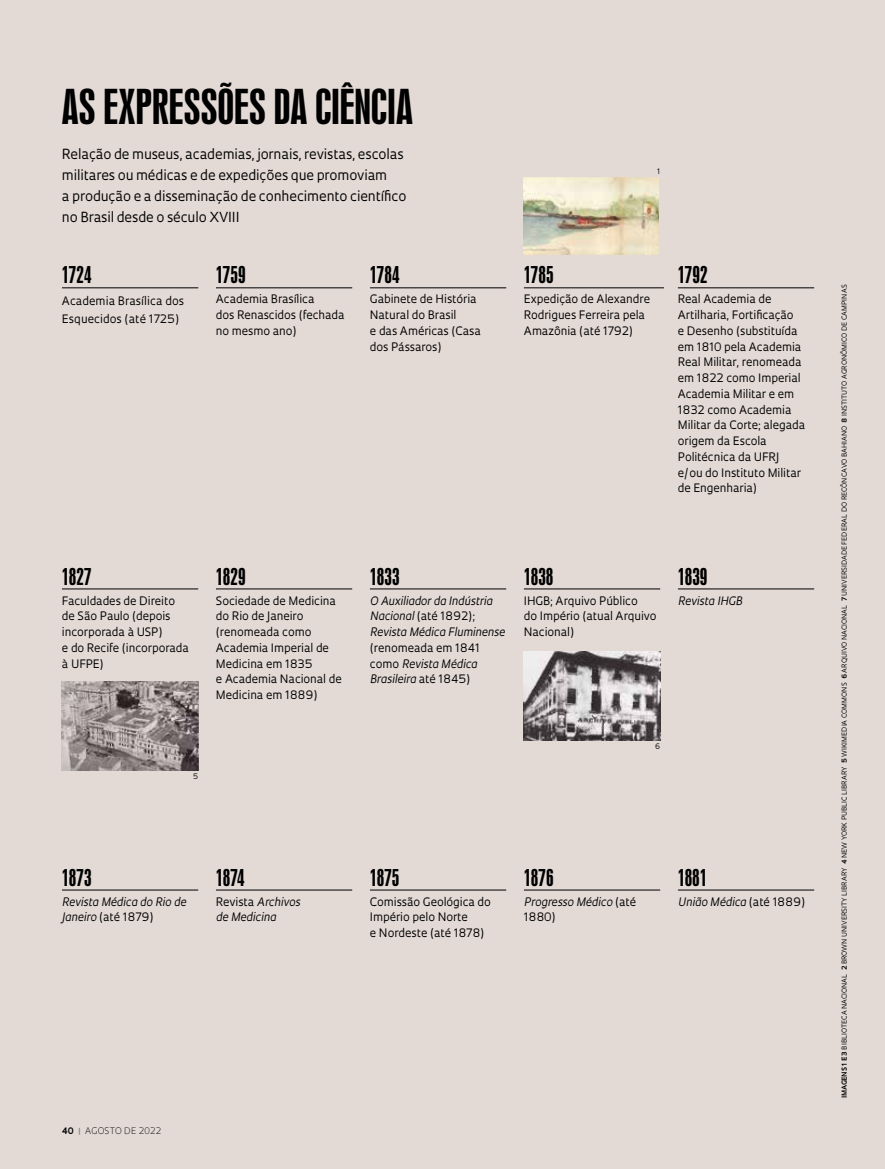
<style>
.page{position:relative;width:885px;height:1169px;background:#fff}
.page>*{position:absolute;margin:0;border:0;box-sizing:border-box;transform-origin:0 0}
.t1{font:45px "Swiss 924 BT Regular B";color:#000}
.t2{font:22.5px "Swiss 924 BT Regular B";color:#000}
.t3{font:13.5px/21px "Oculum";letter-spacing:-.01em;color:#000}
.t4{font:11.4px/15.8px "Oculum";letter-spacing:-.01em;color:#000}
.t5{font:italic 11.4px/15.8px "Oculum";letter-spacing:-.01em;color:#000}
.t6{font:300 8.7px "Oculum";letter-spacing:.01em;color:#000}
.t7{font:7.35px "Oculum";color:#000}
.t8{font:6.75px "Oculum";letter-spacing:.01em;color:#000}
.s1{font-style:normal}
.s2{font-style:italic}
.s3{font-weight:700}
.s4{font-weight:700;color:#9d9d9c}
</style>
<div class="page">
<div style="left:0;top:0;width:885px;height:1168px;background:#e3dad6"></div>
<hr style="left:62px;top:287px;width:136px;height:1px;background:#000">
<hr style="left:216px;top:287px;width:136px;height:1px;background:#000">
<hr style="left:370px;top:287px;width:136px;height:1px;background:#000">
<hr style="left:524px;top:287px;width:140px;height:1px;background:#000">
<hr style="left:678px;top:287px;width:136px;height:1px;background:#000">
<hr style="left:62px;top:588px;width:136px;height:1px;background:#000">
<hr style="left:216px;top:588px;width:136px;height:1px;background:#000">
<hr style="left:370px;top:588px;width:136px;height:1px;background:#000">
<hr style="left:524px;top:588px;width:136px;height:1px;background:#000">
<hr style="left:678px;top:588px;width:136px;height:1px;background:#000">
<hr style="left:62px;top:889px;width:136px;height:1px;background:#000">
<hr style="left:216px;top:889px;width:136px;height:1px;background:#000">
<hr style="left:370px;top:889px;width:136px;height:1px;background:#000">
<hr style="left:524px;top:889px;width:136px;height:1px;background:#000">
<hr style="left:678px;top:889px;width:136px;height:1px;background:#000">
<img style="left:524px;top:177px;width:135px;height:77px">
<img style="left:62px;top:682px;width:136px;height:88px">
<img style="left:524px;top:652px;width:136px;height:88px">
<h1 class="t1" style="left:62px;top:80px;width:353px">AS EXPRESSÕES DA CIÊNCIA</h1>
<p class="t3" style="left:62px;top:143px;width:346px">Relação de museus, academias, jornais, revistas, escolas militares ou médicas e de expedições que promoviam<br>a produção e a disseminação de conhecimento científico no Brasil desde o século XVIII</p>
<h2 class="t2" style="left:62px;top:261px;width:31px">1724</h2>
<p class="t4" style="left:62px;top:292px;width:124px;line-height:17.7px">Academia Brasílica dos<br>Esquecidos (até 1725)</p>
<h2 class="t2" style="left:216px;top:261px;width:31px">1759</h2>
<p class="t4" style="left:216px;top:291px;width:130px">Academia Brasílica<br>dos Renascidos (fechada no mesmo ano)</p>
<h2 class="t2" style="left:370px;top:261px;width:31px">1784</h2>
<p class="t4" style="left:370px;top:291px;width:113px">Gabinete de História<br>Natural do Brasil<br>e das Américas (Casa dos Pássaros)</p>
<p class="t7" style="left:657px;top:167px;width:5px">1</p>
<h2 class="t2" style="left:524px;top:261px;width:31px">1785</h2>
<p class="t4" style="left:524px;top:291px;width:128px">Expedição de Alexandre<br>Rodrigues Ferreira pela<br>Amazônia (até 1792)</p>
<h2 class="t2" style="left:678px;top:261px;width:31px">1792</h2>
<p class="t4" style="left:678px;top:291px;width:129px">Real Academia de<br>Artilharia, Fortificação<br>e Desenho (substituída em 1810 pela Academia<br>Real Militar, renomeada em 1822 como Imperial<br>Academia Militar e em<br>1832 como Academia<br>Militar da Corte; alegada origem da Escola<br>Politécnica da UFRJ e/ou do Instituto Militar de Engenharia)</p>
<h2 class="t2" style="left:62px;top:562px;width:31px">1827</h2>
<p class="t4" style="left:62px;top:592px;width:129px">Faculdades de Direito de São Paulo (depois incorporada à USP)<br>e do Recife (incorporada à UFPE)</p>
<h2 class="t2" style="left:216px;top:562px;width:31px">1829</h2>
<p class="t4" style="left:216px;top:592px;width:127px">Sociedade de Medicina do Rio de Janeiro (renomeada como<br>Academia Imperial de<br>Medicina em 1835<br>e Academia Nacional de<br>Medicina em 1889)</p>
<p class="t7" style="left:193px;top:771px;width:7px">5</p>
<h2 class="t2" style="left:370px;top:562px;width:31px">1833</h2>
<p class="t5" style="left:370px;top:592px;width:136px">O Auxiliador da Indústria<br>Nacional <span class="s1">(até 1892);<br></span>Revista Médica Fluminense</p>
<p class="t4" style="left:370px;top:639px;width:111px">(renomeada em 1841 como <span class="s2">Revista Médica<br>Brasileira</span> até 1845)</p>
<h2 class="t2" style="left:524px;top:562px;width:31px">1838</h2>
<p class="t4" style="left:524px;top:592px;width:134px">IHGB; Arquivo Público<br>do Império (atual Arquivo<br>Nacional)</p>
<h2 class="t2" style="left:678px;top:562px;width:31px">1839</h2>
<p class="t5" style="left:678px;top:592px;width:66px">Revista IHGB</p>
<p class="t7" style="left:655px;top:741px;width:7px">6</p>
<h2 class="t2" style="left:62px;top:863px;width:31px">1873</h2>
<p class="t5" style="left:62px;top:893px;width:126px">Revista Médica do Rio de<br>Janeiro <span class="s1">(até 1879)</span></p>
<h2 class="t2" style="left:216px;top:863px;width:30px">1874</h2>
<p class="t5" style="left:216px;top:893px;width:86px"><span class="s1">Revista</span> Archivos de Medicina</p>
<h2 class="t2" style="left:370px;top:863px;width:31px">1875</h2>
<p class="t4" style="left:370px;top:893px;width:123px">Comissão Geológica do<br>Império pelo Norte<br>e Nordeste (até 1878)</p>
<h2 class="t2" style="left:524px;top:863px;width:31px">1876</h2>
<p class="t5" style="left:524px;top:893px;width:114px">Progresso Médico <span class="s1">(até<br>1880)</span></p>
<h2 class="t2" style="left:678px;top:863px;width:31px">1881</h2>
<p class="t5" style="left:678px;top:893px;width:129px">União Médica <span class="s1">(até 1889)</span></p>
<p class="t6" style="left:62px;top:1124px;width:101px"><span class="s3">40</span> <span class="s4">|</span> AGOSTO DE 2022</p>
<p class="t8" style="left:840px;top:1098px;width:815px;rotate:-90deg"><span class="s3">IMAGENS 1 E 3</span> BIBLIOTECA NACIONAL <span class="s3">2</span> BROWN UNIVERSITY LIBRARY <span class="s3">4</span> NEW YORK PUBLIC LIBRARY <span class="s3">5</span> WIKIMEDIA COMMONS <span class="s3">6</span> ARQUIVO NACIONAL <span class="s3">7</span> UNIVERSIDADE FEDERAL DO RECÔNCAVO BAHIANO <span class="s3">8</span> INSTITUTO AGRONÔMICO DE CAMPINAS</p>
</div>
